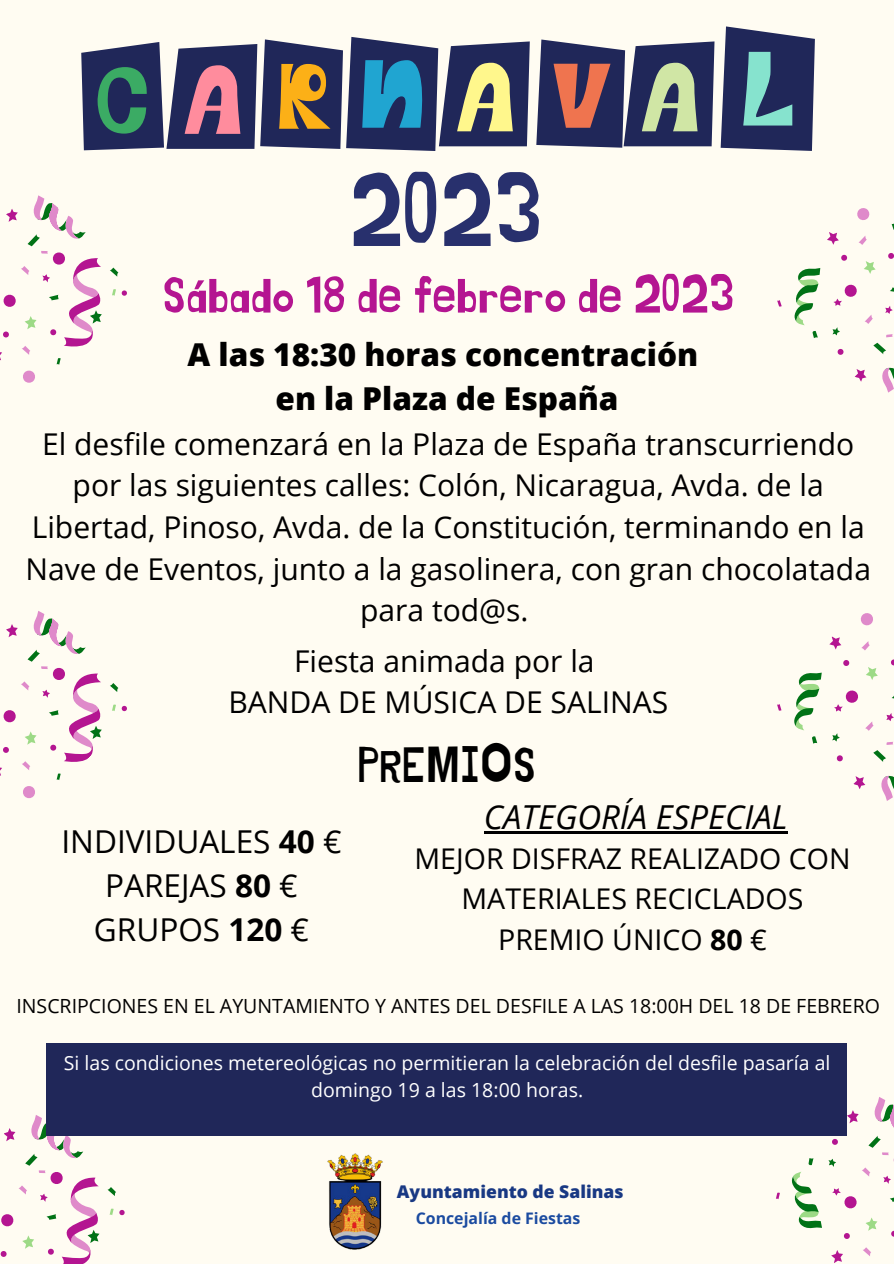
<style>
.page{position:relative;width:894px;height:1264px;background:#fff}
.page>*{position:absolute;margin:0;border:0;box-sizing:border-box;transform-origin:0 0}
.t1{font:97.65px "Jingleberry";color:#28306d}
.t2{font:51px "Jingleberry";color:#b41591}
.t3{font:49.5px "Jingleberry";color:#000}
.t4{font:italic 33px "Open Sans";color:#000}
.t5{font:800 31.5px/44px "Open Sans";color:#000;text-align:center}
.t6{font:31.5px/44px "Open Sans";color:#000;text-align:center}
.t7{font:30px/41.7px "Open Sans";color:#000;text-align:center}
.t8{font:28.5px/40.5px "Open Sans";color:#000;text-align:center}
.t9{font:19.5px/27px "Open Sans";color:#fff;text-align:center}
.t10{font:19.5px "Open Sans";color:#000}
.t11{font:800 17.55px "Open Sans";color:#183883}
.t12{font:700 15.9px "Open Sans";color:#1b4ba0}
.s1{font-weight:700}
</style>
<div class="page">
<div style="left:0;top:0;width:893px;height:1263px;background:#fffcf2"></div>
<svg style="left:81px;top:37px;width:448px;height:114px"></svg>
<svg style="left:536px;top:40px;width:178px;height:108px;background:#645d71"></svg>
<svg style="left:720px;top:26px;width:94px;height:125px;background:#475b7b"></svg>
<svg style="left:0;top:611px;width:127px;height:188px"></svg>
<svg style="left:777px;top:613px;width:116px;height:188px"></svg>
<svg style="left:0;top:1115px;width:138px;height:148px"></svg>
<div style="left:46px;top:1043px;width:801px;height:92px;background:#202759"></div>
<hr style="left:484px;top:831px;width:303px;height:2px;background:#000">
<img style="left:327px;top:1153px;width:56px;height:97px">
<svg style="left:777px;top:208px;width:116px;height:185px"></svg>
<svg style="left:0;top:195px;width:127px;height:188px"></svg>
<svg style="left:766px;top:1097px;width:127px;height:166px"></svg>
<h1 class="t1" style="left:350px;top:168px;width:195px">2023</h1>
<h2 class="t2" style="left:162px;top:272px;width:574px">Sábado 18 de febrero de 2023</h2>
<p class="t5" style="left:187px;top:332px;width:512px">A las 18:30 horas concentración en la Plaza de España</p>
<p class="t7" style="left:25px;top:422px;width:846px">El desfile comenzará en la Plaza de España transcurriendo por las siguientes calles: Colón, Nicaragua, Avda. de la Libertad, Pinoso, Avda. de la Constitución, terminando en la Nave de Eventos, junto a la gasolinera, con gran chocolatada para tod@s.</p>
<p class="t7" style="left:228px;top:639px;width:441px">Fiesta animada por la<br>BANDA DE MÚSICA DE SALINAS</p>
<h3 class="t3" style="left:358px;top:742px;width:180px">PREMIOS</h3>
<p class="t6" style="left:61px;top:818px;width:281px">INDIVIDUALES <span class="s1">40</span> €<br>PAREJAS <span class="s1">80</span> €<br>GRUPOS <span class="s1">120</span> €</p>
<p class="t4" style="left:484px;top:794px;width:305px">CATEGORÍA ESPECIAL</p>
<p class="t8" style="left:414px;top:838px;width:437px">MEJOR DISFRAZ REALIZADO CON<br>MATERIALES RECICLADOS<br>PREMIO ÚNICO <span class="s1">80</span> €</p>
<p class="t10" style="left:16px;top:992px;width:864px">INSCRIPCIONES EN EL AYUNTAMIENTO Y ANTES DEL DESFILE A LAS 18:00H DEL 18 DE FEBRERO</p>
<p class="t9" style="left:64px;top:1048px;width:767px">Si las condiciones metereológicas no permitieran la celebración del desfile pasaría al domingo 19 a las 18:00 horas.</p>
<p class="t11" style="left:397px;top:1179px;width:228px">Ayuntamiento de Salinas</p>
<p class="t12" style="left:415px;top:1207px;width:166px">Concejalía de Fiestas</p>
</div>
